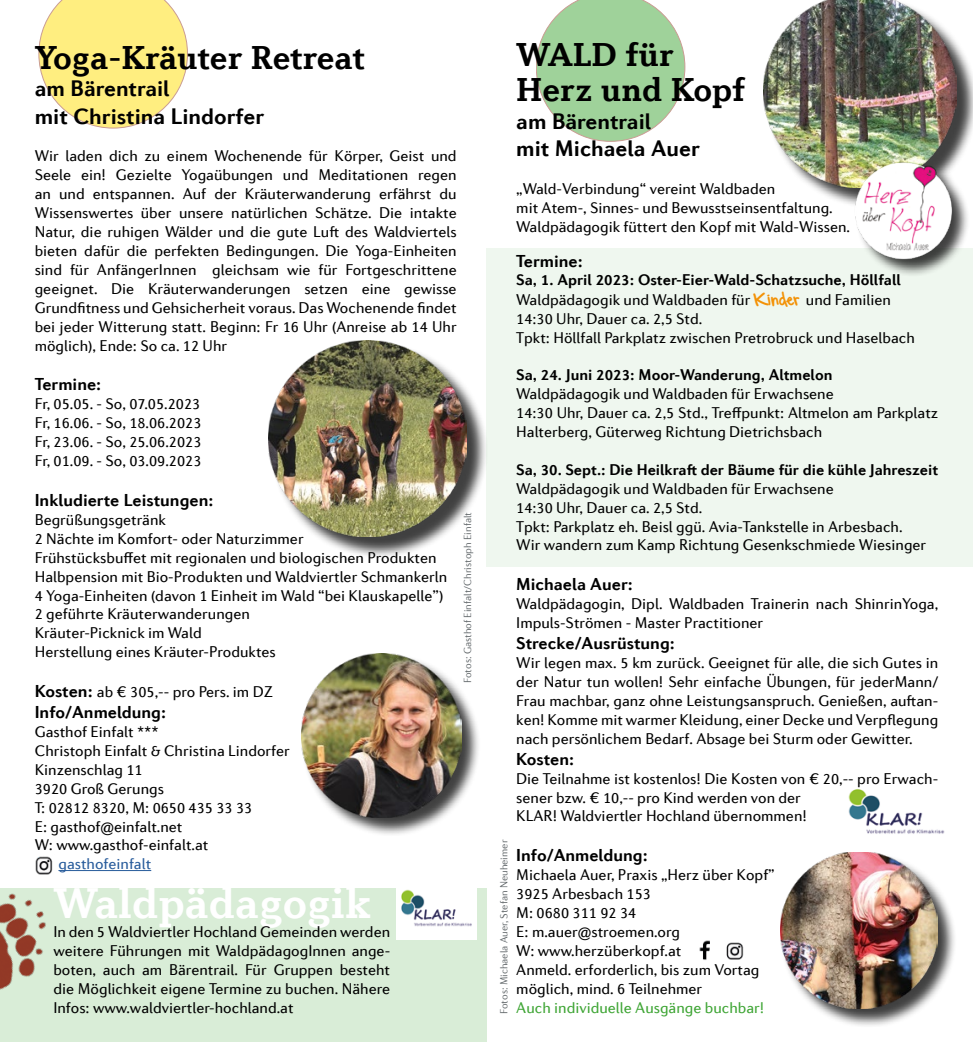
<style>
.page{position:relative;width:973px;height:1042px;background:#fff}
.page>*{position:absolute;margin:0;border:0;box-sizing:border-box;transform-origin:0 0}
.t1{font:700 45.5px "Diverda Serif Com";color:#fff}
.t2{font:700 35px/35px "Diverda Serif Com";color:#000}
.t3{font:700 22.75px/27.3px "Diverda Sans Com";color:#000}
.t4{font:700 17.5px "Diverda Sans Com";color:#000}
.t5{font:15.75px/18.9px "Diverda Sans Com";color:#000}
.t6{font:700 15.75px "Diverda Sans Com";color:#000}
.t7{font:15.75px "Diverda Sans Com";color:#3fa535}
.t8{font:15.75px "Diverda Sans Com";color:#275b9b}
.t9{font:300 10.5px "Diverda Sans Com";color:#5d6366}
.s1{font-weight:700;font-size:17.5px}
.s2{font-weight:700}
.s3{font-family:"Gregs Hand";font-size:21px;color:#f39207}
</style>
<div class="page">
<div style="left:0;top:888px;width:486px;height:154px;background:#d9edd7"></div>
<div style="left:486px;top:249px;width:486px;height:318px;background:#eff7ef"></div>
<svg style="left:536px;top:0;width:149px;height:141px"></svg>
<div style="left:780px;top:852px;width:176px;height:176px;background:#000;opacity:.75"></div>
<img style="left:780px;top:852px;width:157px;height:156px">
<svg style="left:39px;top:0;width:149px;height:128px"></svg>
<div style="left:302px;top:654px;width:179px;height:183px;background:#000;opacity:.75"></div>
<img style="left:301px;top:654px;width:160px;height:163px">
<img style="left:397px;top:888px;width:79px;height:51px">
<img style="left:848px;top:789px;width:97px;height:45px">
<img style="left:0;top:871px;width:77px;height:119px">
<div style="left:765px;top:0;width:207px;height:209px;background:#000;opacity:.75"></div>
<img style="left:763px;top:0;width:193px;height:187px">
<div style="left:271px;top:343px;width:216px;height:215px;background:#000;opacity:.75"></div>
<img style="left:268px;top:340px;width:198px;height:196px">
<div style="left:855px;top:162px;width:114px;height:115px;background:#000;opacity:.75"></div>
<img style="left:851px;top:158px;width:105px;height:103px">
<hr style="left:58px;top:870px;width:93px;height:1px;background:#275b9b">
<img style="left:699px;top:940px;width:11px;height:20px">
<img style="left:31px;top:856px;width:24px;height:20px">
<img style="left:726px;top:942px;width:18px;height:18px">
<h2 class="t2" style="left:35px;top:40px;width:332px">Yoga-Kräuter Retreat</h2>
<h3 class="t3" style="left:35px;top:75px;width:231px">am Bärentrail<br>mit Christina Lindorfer</h3>
<p class="t5" style="left:35px;top:147px;width:423px;text-align:justify">Wir laden dich zu einem Wochenende für Körper, Geist und Seele ein! Gezielte Yogaübungen und Meditationen regen an und entspannen. Auf der Kräuterwanderung erfährst du Wissenswertes über unsere natürlichen Schätze. Die intakte Natur, die ruhigen Wälder und die gute Luft des Waldviertels bieten dafür die perfekten Bedingungen. Die Yoga-Einheiten sind für AnfängerInnen gleichsam wie für Fortgeschrittene geeignet. Die Kräuterwanderungen setzen eine gewisse Grundfitness und Gehsicherheit voraus. Das Wochenende findet bei jeder Witterung statt. Beginn: Fr 16 Uhr (Anreise ab 14 Uhr möglich), Ende: So ca. 12 Uhr</p>
<p class="t4" style="left:35px;top:374px;width:68px">Termine:</p>
<p class="t5" style="left:35px;top:394px;width:168px;text-align:justify">Fr, 05.05. - So, 07.05.2023<br>Fr, 16.06. - So, 18.06.2023<br>Fr, 23.06. - So, 25.06.2023<br>Fr, 01.09. - So, 03.09.2023</p>
<p class="t4" style="left:35px;top:490px;width:180px">Inkludierte Leistungen:</p>
<p class="t5" style="left:35px;top:510px;width:414px">Begrüßungsgetränk<br>2 Nächte im Komfort- oder Naturzimmer<br>Frühstücksbuffet mit regionalen und biologischen Produkten Halbpension mit Bio-Produkten und Waldviertler Schmankerln 4 Yoga-Einheiten (davon 1 Einheit im Wald “bei Klauskapelle”)<br>2 geführte Kräuterwanderungen<br>Kräuter-Picknick im Wald<br>Herstellung eines Kräuter-Produktes</p>
<p class="t5" style="left:35px;top:682px;width:240px"><span class="s1">Kosten:</span> ab € 305,-- pro Pers. im DZ</p>
<p class="t4" style="left:35px;top:702px;width:133px">Info/Anmeldung:</p>
<p class="t5" style="left:35px;top:722px;width:256px">Gasthof Einfalt ***<br>Christoph Einfalt &amp; Christina Lindorfer<br>Kinzenschlag 11<br>3920 Groß Gerungs<br>T: 02812 8320, M: 0650 435 33 33<br>E: gasthof@einfalt.net<br>W: www.gasthof-einfalt.at</p>
<p class="t8" style="left:58px;top:855px;width:94px">gasthofeinfalt</p>
<h1 class="t1" style="left:53px;top:877px;width:319px">Waldpädagogik</h1>
<p class="t5" style="left:53px;top:922px;width:338px;text-align:justify">In den 5 Waldviertler Hochland Gemeinden werden weitere Führungen mit WaldpädagogInnen ange&shy;boten, auch am Bärentrail. Für Gruppen besteht die Möglichkeit eigene Termine zu buchen. Nähere Infos: www.waldviertler-hochland.at</p>
<p class="t9" style="left:461px;top:683px;width:172px;rotate:-90deg">Fotos: Gasthof Einfalt/Christoph Einfalt</p>
<h2 class="t2" style="left:516px;top:37px;width:231px">WALD für<br>Herz und Kopf</h2>
<h3 class="t3" style="left:516px;top:107px;width:185px">am Bärentrail<br>mit Michaela Auer</h3>
<p class="t5" style="left:516px;top:179px;width:335px">„Wald-Verbindung“ vereint Waldbaden<br>mit Atem-, Sinnes- und Bewusstseinsentfaltung.<br>Waldpädagogik füttert den Kopf mit Wald-Wissen.</p>
<p class="t4" style="left:516px;top:250px;width:68px">Termine:</p>
<p class="t5" style="left:516px;top:270px;width:400px"><span class="s2">Sa, 1. April 2023: Oster-Eier-Wald-Schatzsuche, Höllfall </span>Waldpädagogik und Waldbaden für <span class="s3">Kinder</span> und Familien 14:30 Uhr, Dauer ca. 2,5 Std.<br>Tpkt: Höllfall Parkplatz zwischen Pretrobruck und Haselbach</p>
<p class="t6" style="left:516px;top:366px;width:318px">Sa, 24. Juni 2023: Moor-Wanderung, Altmelon</p>
<p class="t5" style="left:516px;top:384px;width:423px">Waldpädagogik und Waldbaden für Erwachsene<br>14:30 Uhr, Dauer ca. 2,5 Std., Treffpunkt: Altmelon am Parkplatz<br>Halterberg, Güterweg Richtung Dietrichsbach</p>
<p class="t6" style="left:516px;top:460px;width:423px">Sa, 30. Sept.: Die Heilkraft der Bäume für die kühle Jahreszeit</p>
<p class="t5" style="left:516px;top:479px;width:411px">Waldpädagogik und Waldbaden für Erwachsene<br>14:30 Uhr, Dauer ca. 2,5 Std.<br>Tpkt: Parkplatz eh. Beisl ggü. Avia-Tankstelle in Arbesbach.<br>Wir wandern zum Kamp Richtung Gesenkschmiede Wiesinger</p>
<p class="t4" style="left:516px;top:574px;width:118px">Michaela Auer:</p>
<p class="t5" style="left:516px;top:594px;width:423px">Waldpädagogin, Dipl. Waldbaden Trainerin nach ShinrinYoga,<br>Impuls-Strömen - Master Practitioner</p>
<p class="t4" style="left:516px;top:633px;width:160px">Strecke/Ausrüstung:</p>
<p class="t5" style="left:516px;top:653px;width:423px;text-align:justify">Wir legen max. 5 km zurück. Geeignet für alle, die sich Gutes in der Natur tun wollen! Sehr einfache Übungen, für jederMann/ Frau machbar, ganz ohne Leistungsanspruch. Genießen, auftan&shy;ken! Komme mit warmer Kleidung, einer Decke und Verpflegung nach persönlichem Bedarf. Absage bei Sturm oder Gewitter.</p>
<p class="t4" style="left:516px;top:748px;width:59px">Kosten:</p>
<p class="t5" style="left:516px;top:769px;width:423px">Die Teilnahme ist kostenlos! Die Kosten von € 20,-- pro Erwach&shy;sener bzw. € 10,-- pro Kind werden von der<br>KLAR! Waldviertler Hochland übernommen!</p>
<p class="t4" style="left:516px;top:845px;width:133px">Info/Anmeldung:</p>
<p class="t5" style="left:516px;top:865px;width:260px">Michaela Auer, Praxis „Herz über Kopf”<br>3925 Arbesbach 153<br>M: 0680 311 92 34<br>E: m.auer@stroemen.org<br>W: www.herzüberkopf.at<br>Anmeld. erforderlich, bis zum Vortag möglich, mind. 6 Teilnehmer</p>
<p class="t7" style="left:516px;top:998px;width:249px">Auch individuelle Ausgänge buchbar!</p>
<p class="t9" style="left:498px;top:1014px;width:176px;rotate:-90deg">Fotos: Michaela Auer, Stefan Neuheimer</p>
</div>
